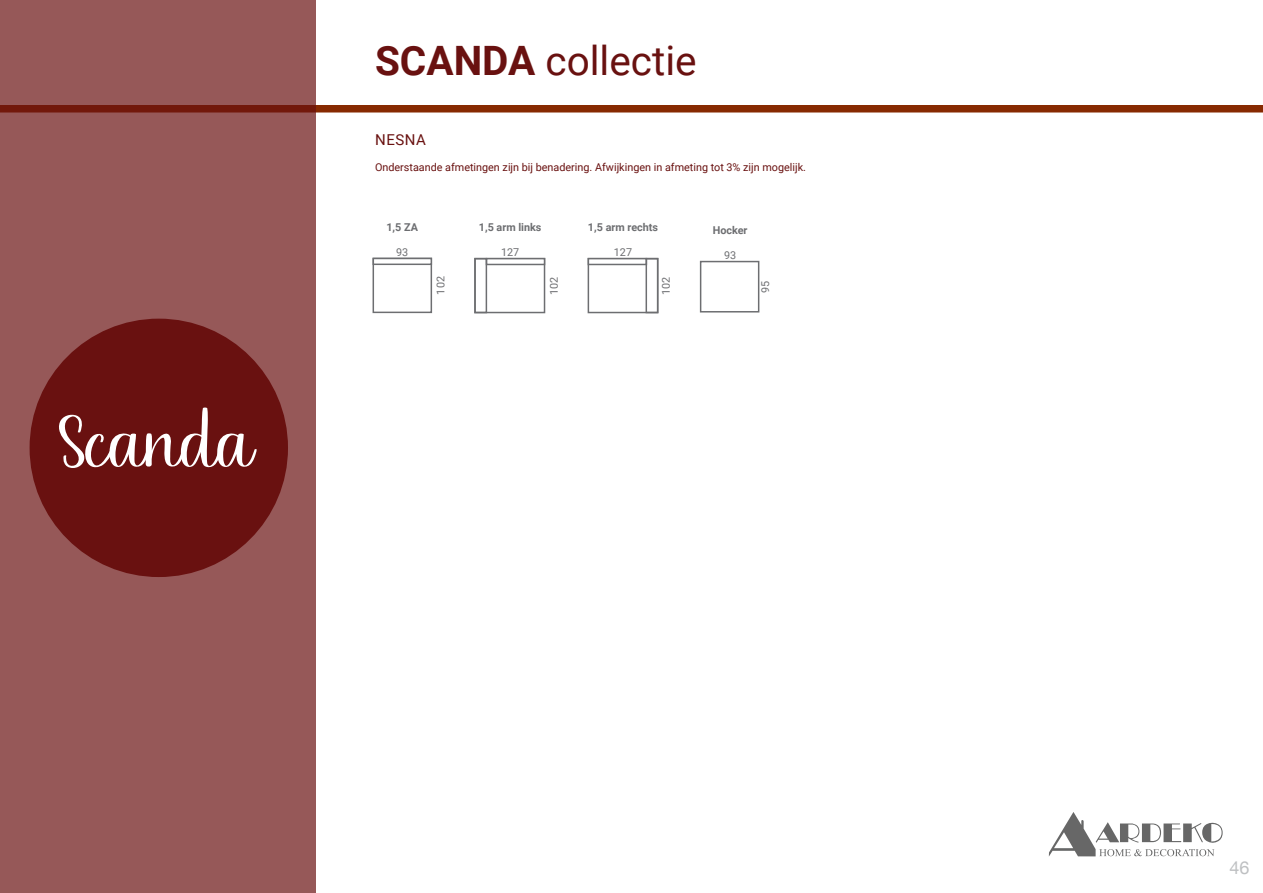
<style>
.page{position:relative;width:1263px;height:893px;background:#fff}
.page>*{position:absolute;margin:0;border:0;box-sizing:border-box;transform-origin:0 0}
.t1{font:70.2px "Barbie";color:#fff}
.t2{font:40.5px "Roboto";color:#691110}
.t3{font:18px "Helvetica Neue";color:#bec0c2}
.t4{font:15px "Roboto";letter-spacing:.035em;color:#691110}
.t5{font:10.8px "Roboto";color:#691110}
.t6{font:700 10.8px "Roboto";color:#6d6e71}
.t7{font:10.8px "Roboto";color:#6d6e71}
.s1{font-weight:700}
</style>
<div class="page">
<div style="left:0;top:105px;width:1263px;height:8px;background:#872a01"></div>
<svg style="left:1049px;top:812px;width:173px;height:45px"></svg>
<div style="left:0;top:0;width:315px;height:893px;background:#965858"></div>
<div style="left:30px;top:319px;width:258px;height:258px;background:#691110;border-radius:50%"></div>
<div style="left:588px;top:258px;width:70px;height:55px;border:2px solid #6d6e71"></div>
<div style="left:474px;top:258px;width:71px;height:55px;border:2px solid #6d6e71"></div>
<div style="left:373px;top:258px;width:59px;height:55px;border:2px solid #6d6e71"></div>
<svg style="left:588px;top:258px;width:57px;height:7px"></svg>
<svg style="left:487px;top:258px;width:58px;height:7px"></svg>
<svg style="left:373px;top:258px;width:59px;height:7px"></svg>
<div style="left:474px;top:258px;width:13px;height:55px;border:2px solid #6d6e71"></div>
<div style="left:645px;top:258px;width:13px;height:55px;border:2px solid #6d6e71"></div>
<div style="left:700px;top:261px;width:59px;height:52px;border:2px solid #6d6e71"></div>
<h1 class="t1" style="left:59px;top:405px;width:197px">Scanda</h1>
<h2 class="t2" style="left:375px;top:32px;width:323px"><span class="s1">SCANDA</span> collectie</h2>
<h3 class="t4" style="left:375px;top:129px;width:52px">NESNA</h3>
<p class="t5" style="left:375px;top:160px;width:432px">Onderstaande afmetingen zijn bij benadering. Afwijkingen in afmeting tot 3% zijn mogelijk.</p>
<p class="t6" style="left:386px;top:219px;width:33px">1,5 ZA</p>
<p class="t6" style="left:479px;top:220px;width:64px">1,5 arm links</p>
<p class="t6" style="left:588px;top:220px;width:72px">1,5 arm rechts</p>
<p class="t6" style="left:713px;top:222px;width:36px">Hocker</p>
<p class="t7" style="left:396px;top:245px;width:14px">93</p>
<p class="t7" style="left:501px;top:245px;width:20px">127</p>
<p class="t7" style="left:614px;top:245px;width:20px">127</p>
<p class="t7" style="left:724px;top:248px;width:14px">93</p>
<p class="t7" style="left:433px;top:294px;width:20px;rotate:-90deg">102</p>
<p class="t7" style="left:546px;top:295px;width:20px;rotate:-90deg">102</p>
<p class="t7" style="left:658px;top:295px;width:20px;rotate:-90deg">102</p>
<p class="t7" style="left:758px;top:293px;width:14px;rotate:-90deg">95</p>
<h3 class="t3" style="left:1229px;top:854px;width:22px">46</h3>
</div>
